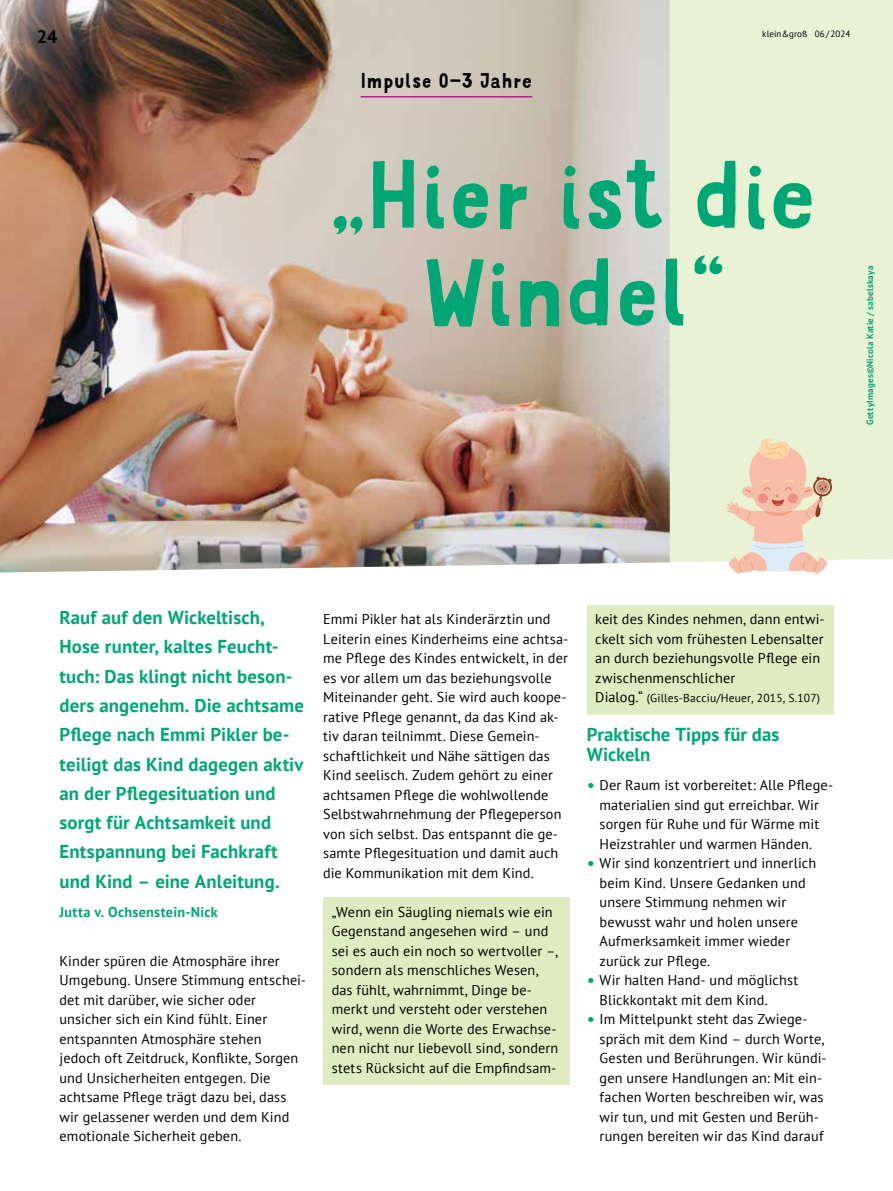
<style>
.page{position:relative;width:893px;height:1191px;background:#fff}
.page>*{position:absolute;margin:0;border:0;box-sizing:border-box;transform-origin:0 0}
.t1{font:93px/97.5px "Mr Dodo";letter-spacing:-.015em;color:#00a775;text-align:center}
.t2{font:20.25px "Mr Dodo";letter-spacing:.02em;color:#000}
.t3{font:700 18.75px/29.2px "PT Sans";letter-spacing:.01em;color:#00a775}
.t4{font:700 18px "PT Sans";color:#000}
.t5{font:14.25px/19.5px "PT Sans";letter-spacing:.01em;color:#000}
.t6{font:700 14.25px "PT Sans";letter-spacing:.02em;color:#00a775}
.t7{font:11.55px "PT Sans";letter-spacing:.015em;color:#000}
.t8{font:700 9px "PT Sans";letter-spacing:.025em;color:#00a775}
.t9{font:9px "PT Sans";letter-spacing:.01em;color:#000}
.s1{font-size:14.25px}
.s2{color:#00a775}
</style>
<div class="page">
<div style="left:670px;top:0;width:223px;height:563px;background:#e9f2d4"></div>
<img style="left:0;top:0;width:670px;height:572px">
<hr style="left:361px;top:96px;width:171px;height:1px;background:#b41e8e">
<div style="left:323px;top:897px;width:247px;height:188px;background:#deecc1"></div>
<div style="left:587px;top:605px;width:246px;height:90px;background:#deecc1"></div>
<div style="left:587px;top:683px;width:246px;height:31px;background:#deecc1"></div>
<svg style="left:726px;top:438px;width:106px;height:136px;background:#edd5be"></svg>
<p class="t4" style="left:37px;top:25px;width:22px">24</p>
<h2 class="t2" style="left:360px;top:67px;width:173px">Impulse 0–3 Jahre</h2>
<p class="t9" style="left:762px;top:28px;width:90px">klein&amp;groß 06 / 2024</p>
<h1 class="t1" style="left:331px;top:148px;width:488px">„Hier ist die<br>Windel“</h1>
<p class="t8" style="left:864px;top:425px;width:161px;rotate:-90deg">GettyImages©Nicola Katie / sabelskaya</p>
<p class="t3" style="left:60px;top:602px;width:246px">Rauf auf den Wickeltisch,<br>Hose runter, kaltes Feucht&shy;tuch: Das klingt nicht beson&shy;ders angenehm. Die achtsame<br>Pflege nach Emmi Pikler be&shy;teiligt das Kind dagegen aktiv an der Pflegesituation und sorgt für Achtsamkeit und<br>Entspannung bei Fachkraft und Kind – eine Anleitung.</p>
<p class="t6" style="left:60px;top:902px;width:160px">Jutta v. Ochsenstein-Nick</p>
<p class="t5" style="left:60px;top:950px;width:248px">Kinder spüren die Atmosphäre ihrer Umgebung. Unsere Stimmung entschei&shy;det mit darüber, wie sicher oder unsicher sich ein Kind fühlt. Einer entspannten Atmosphäre stehen jedoch oft Zeitdruck, Konflikte, Sorgen und Unsicherheiten entgegen. Die achtsame Pflege trägt dazu bei, dass wir gelassener werden und dem Kind emotionale Sicherheit geben.</p>
<p class="t5" style="left:323px;top:609px;width:247px">Emmi Pikler hat als Kinderärztin und Leiterin eines Kinderheims eine achtsa&shy;me Pflege des Kindes entwickelt, in der es vor allem um das beziehungsvolle Miteinander geht. Sie wird auch koope&shy;rative Pflege genannt, da das Kind ak&shy;tiv daran teilnimmt. Diese Gemein&shy;schaftlichkeit und Nähe sättigen das Kind seelisch. Zudem gehört zu einer achtsamen Pflege die wohlwollende Selbstwahrnehmung der Pflegeperson von sich selbst. Das entspannt die ge&shy;samte Pflegesituation und damit auch die Kommunikation mit dem Kind.</p>
<p class="t5" style="left:332px;top:901px;width:228px">„Wenn ein Säugling niemals wie ein Gegenstand angesehen wird – und sei es auch ein noch so wertvoller –, sondern als menschliches Wesen, das fühlt, wahrnimmt, Dinge be&shy;merkt und versteht oder verstehen wird, wenn die Worte des Erwachse&shy;nen nicht nur liebevoll sind, sondern stets Rücksicht auf die Empfindsam-</p>
<p class="t5" style="left:595px;top:609px;width:231px">keit des Kindes nehmen, dann entwi&shy;ckelt sich vom frühesten Lebensalter an durch beziehungsvolle Pflege ein zwischenmenschlicher</p>
<p class="t7" style="left:595px;top:691px;width:226px"><span class="s1">Dialog.“</span> (Gilles-Bacciu/Heuer, 2015, S.107)</p>
<h3 class="t3" style="left:587px;top:724px;width:194px;line-height:19.5px">Praktische Tipps für das<br>Wickeln</h3>
<p class="t5" style="left:587px;top:775px;width:248px;text-align:center"><span class="s2">✓</span> Der Raum ist vorbereitet: Alle Pflege&shy;materialien sind gut erreichbar. Wir sorgen für Ruhe und für Wärme mit Heizstrahler und warmen Händen.</p>
<p class="t5" style="left:600px;top:853px;width:218px;text-indent:-13px"><span class="s2">✓</span> Wir sind konzentriert und innerlich beim Kind. Unsere Gedanken und unsere Stimmung nehmen wir bewusst wahr und holen unsere<br>Aufmerksamkeit immer wieder zurück zur Pflege.</p>
<p class="t5" style="left:600px;top:970px;width:200px;text-indent:-13px"><span class="s2">✓</span> Wir halten Hand- und möglichst<br>Blickkontakt mit dem Kind.</p>
<p class="t5" style="left:600px;top:1009px;width:229px;text-indent:-13px"><span class="s2">✓</span> Im Mittelpunkt steht das Zwiege&shy;spräch mit dem Kind – durch Worte, Gesten und Berührungen. Wir kündi&shy;gen unsere Handlungen an: Mit ein&shy;fachen Worten beschreiben wir, was wir tun, und mit Gesten und Berüh&shy;rungen bereiten wir das Kind darauf</p>
</div>
